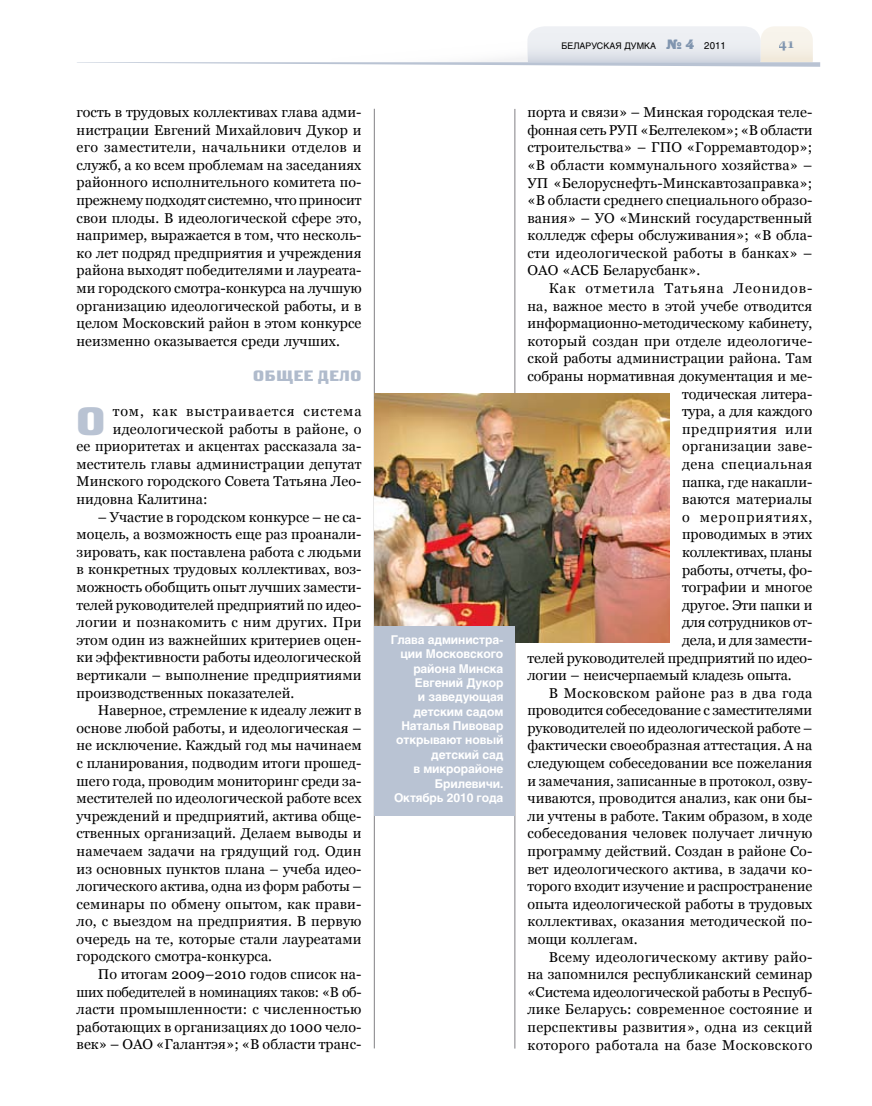
<style>
.page{position:relative;width:872px;height:1106px;background:#fff}
.page>*{position:absolute;margin:0;border:0;box-sizing:border-box;transform-origin:0 0}
.t1{font:39.3px "Black Grotesk C";color:#b9c3d3}
.t2{font:15px "Black Grotesk C";letter-spacing:.045em;color:#b0bbcc}
.t3{font:14.25px/17.5px "Georgia";letter-spacing:.005em;color:#000;text-align:justify}
.t4{font:14.25px "Georgia";letter-spacing:.025em;color:#000}
.t5{font:14.25px "Georgia";letter-spacing:.07em;color:#000}
.t6{font:14.25px "Georgia";letter-spacing:-.015em;color:#000}
.t7{font:14.25px "Georgia";letter-spacing:.065em;color:#000}
.t8{font:14.25px "Georgia";letter-spacing:.035em;color:#000}
.t9{font:14.25px "Georgia";letter-spacing:.05em;color:#000}
.t10{font:700 13.5px "Georgia";color:#8095af}
.t11{font:700 12px/14.4px "Helios";letter-spacing:-.01em;color:#fff;text-align:right}
.t12{font:9px "Helios";color:#000}
.s1{font-family:"Black Grotesk C";font-size:13.5px;color:#8095af}
.s2{font-size:9.75px}
</style>
<div class="page">
<hr style="left:374px;top:109px;width:1px;height:939px;background:#818084">
<hr style="left:514px;top:109px;width:1px;height:939px;background:#818084">
<svg style="left:77px;top:26px;width:743px;height:41px"></svg>
<img style="left:374px;top:393px;width:295px;height:250px">
<div style="left:374px;top:626px;width:140px;height:190px;background:#b9c3d3"></div>
<p class="t3" style="left:77px;top:103px;width:286px">гость в трудовых коллективах глава адми&shy;нистрации Евгений Михайлович Дукор и его заместители, начальники отделов и служб, а ко всем проблемам на заседаниях районного исполнительного комитета по&shy;прежнему подходят системно, что приносит свои плоды. В идеологической сфере это, например, выражается в том, что несколь&shy;ко лет подряд предприятия и учреждения района выходят победителями и лауреата&shy;ми городского смотра-конкурса на лучшую организацию идеологической работы, и в целом Московский район в этом конкурсе неизменно оказывается среди лучших.</p>
<p class="t2" style="left:253px;top:367px;width:110px">Общее дело</p>
<h1 class="t1" style="left:77px;top:398px;width:27px">О</h1>
<p class="t7" style="left:113px;top:403px;width:250px">том, как выстраивается система</p>
<p class="t3" style="left:113px;top:420px;width:250px">идеологической работы в районе, о</p>
<p class="t3" style="left:77px;top:437px;width:286px">ее приоритетах и акцентах рассказала за-</p>
<p class="t3" style="left:77px;top:455px;width:286px">меститель главы администрации депутат</p>
<p class="t3" style="left:77px;top:473px;width:286px">Минского городского Совета Татьяна Лео-</p>
<p class="t3" style="left:77px;top:490px;width:132px">нидовна Калитина:</p>
<p class="t3" style="left:77px;top:508px;width:286px;text-indent:21px">– Участие в городском конкурсе – не са&shy;моцель, а возможность еще раз проанали&shy;зировать, как поставлена работа с людьми в конкретных трудовых коллективах, воз&shy;можность обобщить опыт лучших замести&shy;телей руководителей предприятий по идео&shy;логии и познакомить с ним других. При этом один из важнейших критериев оцен&shy;ки эффективности работы идеологической вертикали – выполнение предприятиями производственных показателей.</p>
<p class="t3" style="left:77px;top:701px;width:286px;text-indent:21px">Наверное, стремление к идеалу лежит в основе любой работы, и идеологическая – не исключение. Каждый год мы начинаем с планирования, подводим итоги прошед&shy;шего года, проводим мониторинг среди за&shy;местителей по идеологической работе всех учреждений и предприятий, актива обще&shy;ственных организаций. Делаем выводы и намечаем задачи на грядущий год. Один из основных пунктов плана – учеба идео&shy;логического актива, одна из форм работы – семинары по обмену опытом, как прави&shy;ло, с выездом на предприятия. В первую очередь на те, которые стали лауреатами городского смотра-конкурса.</p>
<p class="t3" style="left:77px;top:965px;width:286px;text-indent:21px">По итогам 2009–2010 годов список на&shy;ших победителей в номинациях таков: «В об&shy;ласти промышленности: с численностью работающих в организациях до 1000 чело&shy;век» – ОАО «Галантэя»; «В области транс-</p>
<p class="t11" style="left:391px;top:632px;width:114px">Глава администра&shy;ции Московского района Минска<br>Евгений Дукор<br>и заведующая детским садом<br>Наталья Пивовар открывают новый детский сад<br>в микрорайоне<br>Брилевичи.<br>Октябрь 2010 года</p>
<p class="t12" style="left:561px;top:40px;width:166px">БЕЛАРУСКАЯ ДУМКА <span class="s1">№ 4</span> <span class="s2">2011</span></p>
<p class="t10" style="left:778px;top:36px;width:17px">41</p>
<p class="t3" style="left:527px;top:103px;width:286px">порта и связи» – Минская городская теле&shy;фонная сеть РУП «Белтелеком»; «В области строительства» – ГПО «Горремавтодор»; «В области коммунального хозяйства» – УП «Белоруснефть-Минскавтозаправка»; «В области среднего специального образо&shy;вания» – УО «Минский государственный колледж сферы обслуживания»; «В обла&shy;сти идеологической работы в банках» – ОАО «АСБ Беларусбанк».</p>
<p class="t5" style="left:549px;top:280px;width:265px">Как отметила Татьяна Леонидов-</p>
<p class="t3" style="left:527px;top:297px;width:286px">на, важное место в этой учебе отводится</p>
<p class="t3" style="left:527px;top:314px;width:286px">информационно-методическому кабинету,</p>
<p class="t3" style="left:527px;top:332px;width:286px">который создан при отделе идеологиче-</p>
<p class="t3" style="left:527px;top:350px;width:286px">ской работы администрации района. Там</p>
<p class="t3" style="left:527px;top:367px;width:286px">собраны нормативная документация и ме-</p>
<p class="t3" style="left:682px;top:385px;width:132px">тодическая литера-</p>
<p class="t3" style="left:682px;top:402px;width:132px">тура, а для каждого</p>
<p class="t9" style="left:682px;top:421px;width:132px">предприятия или</p>
<p class="t3" style="left:682px;top:437px;width:132px">организации заве-</p>
<p class="t8" style="left:682px;top:456px;width:132px">дена специальная</p>
<p class="t3" style="left:682px;top:473px;width:132px">папка, где накапли-</p>
<p class="t3" style="left:682px;top:490px;width:132px">ваются материалы</p>
<p class="t5" style="left:682px;top:509px;width:132px">о мероприятиях,</p>
<p class="t3" style="left:682px;top:525px;width:132px">проводимых в этих</p>
<p class="t6" style="left:682px;top:544px;width:132px">коллективах, планы</p>
<p class="t3" style="left:682px;top:561px;width:132px">работы, отчеты, фо-</p>
<p class="t3" style="left:682px;top:578px;width:132px">тографии и многое</p>
<p class="t3" style="left:682px;top:596px;width:132px">другое. Эти папки и</p>
<p class="t6" style="left:682px;top:614px;width:132px">для сотрудников от-</p>
<p class="t3" style="left:682px;top:631px;width:132px">дела, и для замести-</p>
<p class="t3" style="left:527px;top:648px;width:286px">телей руководителей предприятий по идео-</p>
<p class="t3" style="left:527px;top:666px;width:266px">логии – неисчерпаемый кладезь опыта.</p>
<p class="t4" style="left:549px;top:684px;width:265px">В Московском районе раз в два года</p>
<p class="t3" style="left:527px;top:701px;width:286px">проводится собеседование с заместителями</p>
<p class="t3" style="left:527px;top:719px;width:286px">руководителей по идеологической работе –</p>
<p class="t3" style="left:527px;top:736px;width:286px">фактически своеобразная аттестация. А на</p>
<p class="t3" style="left:527px;top:754px;width:286px">следующем собеседовании все пожелания</p>
<p class="t3" style="left:527px;top:772px;width:286px">и замечания, записанные в протокол, озву-</p>
<p class="t3" style="left:527px;top:789px;width:286px">чиваются, проводится анализ, как они бы-</p>
<p class="t3" style="left:527px;top:807px;width:286px">ли учтены в работе. Таким образом, в ходе</p>
<p class="t3" style="left:527px;top:824px;width:286px">собеседования человек получает личную</p>
<p class="t3" style="left:527px;top:842px;width:286px">программу действий. Создан в районе Со-</p>
<p class="t3" style="left:527px;top:859px;width:286px">вет идеологического актива, в задачи ко-</p>
<p class="t3" style="left:527px;top:877px;width:286px">торого входит изучение и распространение</p>
<p class="t3" style="left:527px;top:895px;width:286px">опыта идеологической работы в трудовых</p>
<p class="t3" style="left:527px;top:912px;width:286px">коллективах, оказания методической по-</p>
<p class="t3" style="left:527px;top:930px;width:112px">мощи коллегам.</p>
<p class="t4" style="left:549px;top:948px;width:265px">Всему идеологическому активу райо-</p>
<p class="t3" style="left:527px;top:965px;width:286px">на запомнился республиканский семинар</p>
<p class="t3" style="left:527px;top:983px;width:286px">«Система идеологической работы в Респуб-</p>
<p class="t3" style="left:527px;top:1000px;width:286px">лике Беларусь: современное состояние и</p>
<p class="t3" style="left:527px;top:1018px;width:286px">перспективы развития», одна из секций</p>
<p class="t4" style="left:527px;top:1036px;width:286px">которого работала на базе Московского</p>
</div>
